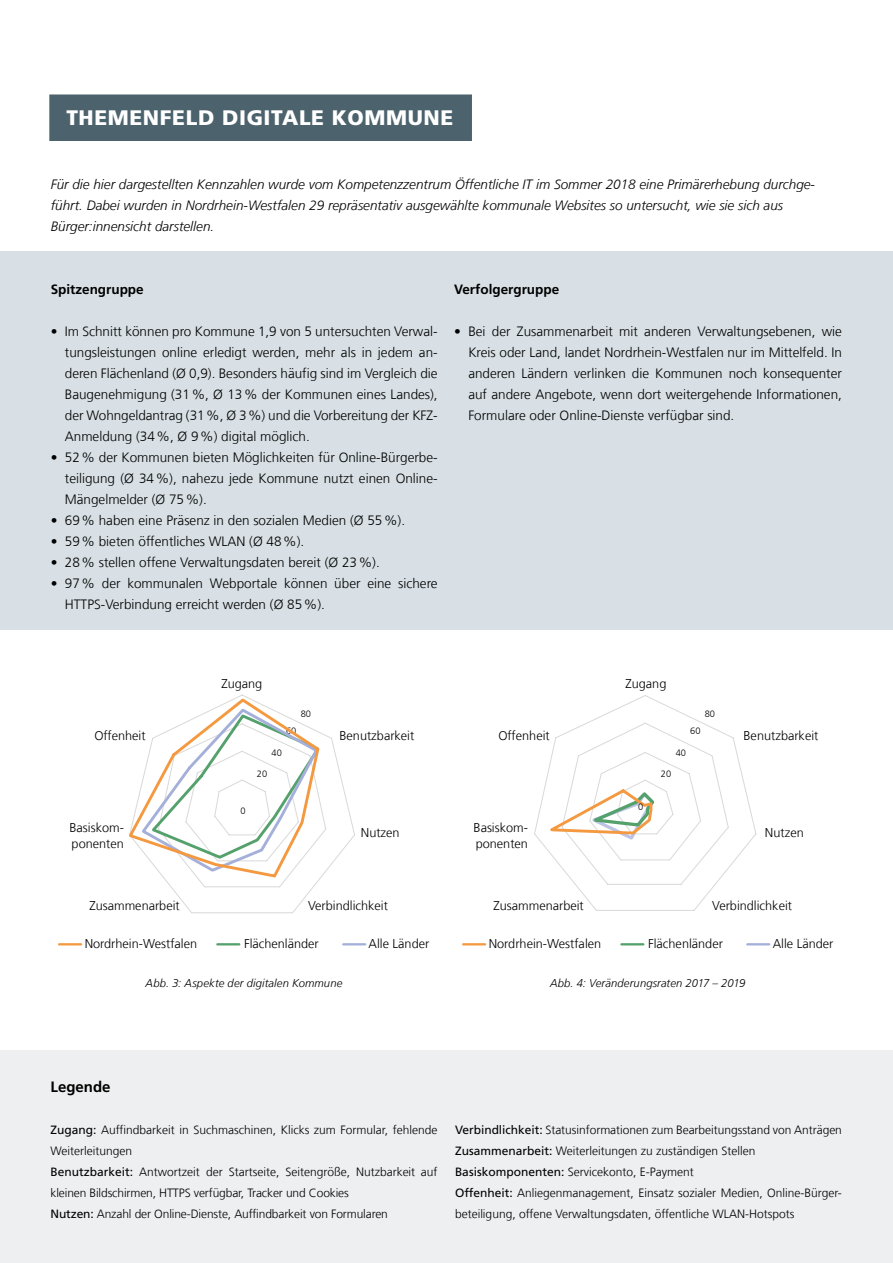
<style>
.page{position:relative;width:893px;height:1263px;background:#fff}
.page>*{position:absolute;margin:0;border:0;box-sizing:border-box;transform-origin:0 0}
.t1{font:900 21px "Frutiger LT Com";letter-spacing:.03em;color:#fff}
.t2{font:700 15px "Frutiger LT Com";color:#000}
.t3{font:300 13.5px/21px "Frutiger LT Com";color:#000}
.t4{font:italic 300 13.5px/21px "Frutiger LT Com";color:#000}
.t5{font:700 13.5px "Frutiger LT Com";color:#000}
.t6{font:300 12.75px/15.3px "Frutiger LT Com";color:#000}
.t7{font:300 12px/21px "Frutiger LT Com";color:#000}
.t8{font:italic 300 11.25px "Frutiger LT Com";letter-spacing:.01em;color:#000}
.t9{font:300 9.3px "Frutiger LT Com";color:#000}
.s1{font-weight:400}
</style>
<div class="page">
<div style="left:0;top:251px;width:893px;height:379px;background:#d8e0e5"></div>
<svg style="left:534px;top:695px;width:223px;height:216px"></svg>
<svg style="left:541px;top:787px;width:116px;height:55px"></svg>
<hr style="left:463px;top:943px;width:22px;height:2px;background:#f4993f">
<hr style="left:621px;top:943px;width:22px;height:2px;background:#54a16c">
<hr style="left:747px;top:943px;width:22px;height:2px;background:#a5b0da">
<svg style="left:164px;top:694px;width:191px;height:219px"></svg>
<svg style="left:129px;top:696px;width:193px;height:183px"></svg>
<hr style="left:59px;top:943px;width:22px;height:2px;background:#f4993f">
<hr style="left:217px;top:943px;width:22px;height:2px;background:#54a16c">
<hr style="left:343px;top:943px;width:22px;height:2px;background:#a5b0da">
<div style="left:0;top:1050px;width:893px;height:213px;background:#eeeff0"></div>
<div style="left:49px;top:94px;width:423px;height:47px;background:#4c626c"></div>
<h1 class="t1" style="left:66px;top:105px;width:389px">THEMENFELD DIGITALE KOMMUNE</h1>
<p class="t4" style="left:51px;top:173px;width:766px">Für die hier dargestellten Kennzahlen wurde vom Kompetenzzentrum Öffentliche IT im Sommer 2018 eine Primärerhebung durchge&shy;führt. Dabei wurden in Nordrhein-Westfalen 29 repräsentativ ausgewählte kommunale Websites so untersucht, wie sie sich aus<br>Bürger:innensicht darstellen.</p>
<p class="t5" style="left:51px;top:281px;width:95px">Spitzengruppe</p>
<p class="t3" style="left:65px;top:321px;width:374px;text-indent:-14px">• Im Schnitt können pro Kommune 1,9 von 5 untersuchten Verwal&shy;tungsleistungen online erledigt werden, mehr als in jedem an-- deren Flächenland (Ø 0,9). Besonders häufig sind im Vergleich die Baugenehmigung (31%, Ø 13% der Kommunen eines Landes), der Wohngeldantrag (31%, Ø 3%) und die Vorbereitung der KFZ-Anmeldung (34%, Ø 9%) digital möglich.</p>
<p class="t3" style="left:65px;top:447px;width:374px;text-align:justify;text-indent:-14px">• 52% der Kommunen bieten Möglichkeiten für Online-Bürgerbe&shy;teiligung (Ø 34%), nahezu jede Kommune nutzt einen Online-Mängelmelder (Ø 75%).</p>
<p class="t3" style="left:51px;top:510px;width:356px">• 69% haben eine Präsenz in den sozialen Medien (Ø 55%).</p>
<p class="t3" style="left:51px;top:531px;width:255px">• 59% bieten öffentliches WLAN (Ø 48%).</p>
<p class="t3" style="left:51px;top:552px;width:331px">• 28% stellen offene Verwaltungsdaten bereit (Ø 23%).</p>
<p class="t3" style="left:65px;top:573px;width:374px;text-indent:-14px">• 97% der kommunalen Webportale können über eine sichere<br>HTTPS-Verbindung erreicht werden (Ø 85%).</p>
<p class="t5" style="left:454px;top:281px;width:107px">Verfolgergruppe</p>
<p class="t3" style="left:468px;top:321px;width:375px;text-align:justify;text-indent:-14px">• Bei der Zusammenarbeit mit anderen Verwaltungsebenen, wie Kreis oder Land, landet Nordrhein-Westfalen nur im Mittelfeld. In anderen Ländern verlinken die Kommunen noch konsequenter auf andere Angebote, wenn dort weitergehende Informationen, Formulare oder Online-Dienste verfügbar sind.</p>
<p class="t6" style="left:221px;top:676px;width:42px">Zugang</p>
<p class="t6" style="left:625px;top:676px;width:42px">Zugang</p>
<p class="t9" style="left:301px;top:708px;width:12px">80</p>
<p class="t9" style="left:705px;top:708px;width:12px">80</p>
<p class="t6" style="left:94px;top:728px;width:53px">Offenheit</p>
<p class="t9" style="left:286px;top:725px;width:12px">60</p>
<p class="t6" style="left:339px;top:728px;width:76px">Benutzbarkeit</p>
<p class="t6" style="left:498px;top:728px;width:53px">Offenheit</p>
<p class="t9" style="left:690px;top:725px;width:12px">60</p>
<p class="t6" style="left:744px;top:728px;width:76px">Benutzbarkeit</p>
<p class="t9" style="left:272px;top:748px;width:12px">40</p>
<p class="t9" style="left:676px;top:748px;width:12px">40</p>
<p class="t9" style="left:257px;top:768px;width:12px">20</p>
<p class="t9" style="left:661px;top:768px;width:12px">20</p>
<p class="t9" style="left:240px;top:805px;width:7px">0</p>
<p class="t9" style="left:638px;top:801px;width:7px">0</p>
<p class="t6" style="left:70px;top:820px;width:56px">Basiskom&shy;ponenten</p>
<p class="t6" style="left:361px;top:825px;width:40px">Nutzen</p>
<p class="t6" style="left:474px;top:820px;width:56px">Basiskom&shy;ponenten</p>
<p class="t6" style="left:765px;top:825px;width:40px">Nutzen</p>
<p class="t6" style="left:89px;top:898px;width:92px">Zusammenarbeit</p>
<p class="t6" style="left:308px;top:898px;width:81px">Verbindlichkeit</p>
<p class="t6" style="left:493px;top:898px;width:92px">Zusammenarbeit</p>
<p class="t6" style="left:712px;top:898px;width:81px">Verbindlichkeit</p>
<p class="t6" style="left:85px;top:936px;width:114px">Nordrhein-Westfalen</p>
<p class="t6" style="left:244px;top:936px;width:76px">Flächenländer</p>
<p class="t6" style="left:369px;top:936px;width:62px">Alle Länder</p>
<p class="t6" style="left:489px;top:936px;width:114px">Nordrhein-Westfalen</p>
<p class="t6" style="left:648px;top:936px;width:76px">Flächenländer</p>
<p class="t6" style="left:773px;top:936px;width:62px">Alle Länder</p>
<p class="t8" style="left:146px;top:976px;width:198px">Abb. 3: Aspekte der digitalen Kommune</p>
<p class="t8" style="left:550px;top:976px;width:197px">Abb. 4: Veränderungsraten 2017 – 2019</p>
<p class="t2" style="left:50px;top:1078px;width:62px">Legende</p>
<p class="t7" style="left:50px;top:1119px;width:388px"><span class="s1">Zugang:</span> Auffindbarkeit in Suchmaschinen, Klicks zum Formular, fehlende Weiterleitungen<br><span class="s1">Benutzbarkeit:</span> Antwortzeit der Startseite, Seitengröße, Nutzbarkeit auf kleinen Bildschirmen, HTTPS verfügbar, Tracker und Cookies<br><span class="s1">Nutzen:</span> Anzahl der Online-Dienste, Auffindbarkeit von Formularen</p>
<p class="t7" style="left:455px;top:1119px;width:388px"><span class="s1">Verbindlichkeit:</span> Statusinformationen zum Bearbeitungsstand von Anträgen <span class="s1">Zusammenarbeit:</span> Weiterleitungen zu zuständigen Stellen <span class="s1">Basiskomponenten:</span> Servicekonto, E-Payment<br><span class="s1">Offenheit:</span> Anliegenmanagement, Einsatz sozialer Medien, Online-Bürger&shy;beteiligung, offene Verwaltungsdaten, öffentliche WLAN-Hotspots</p>
</div>
